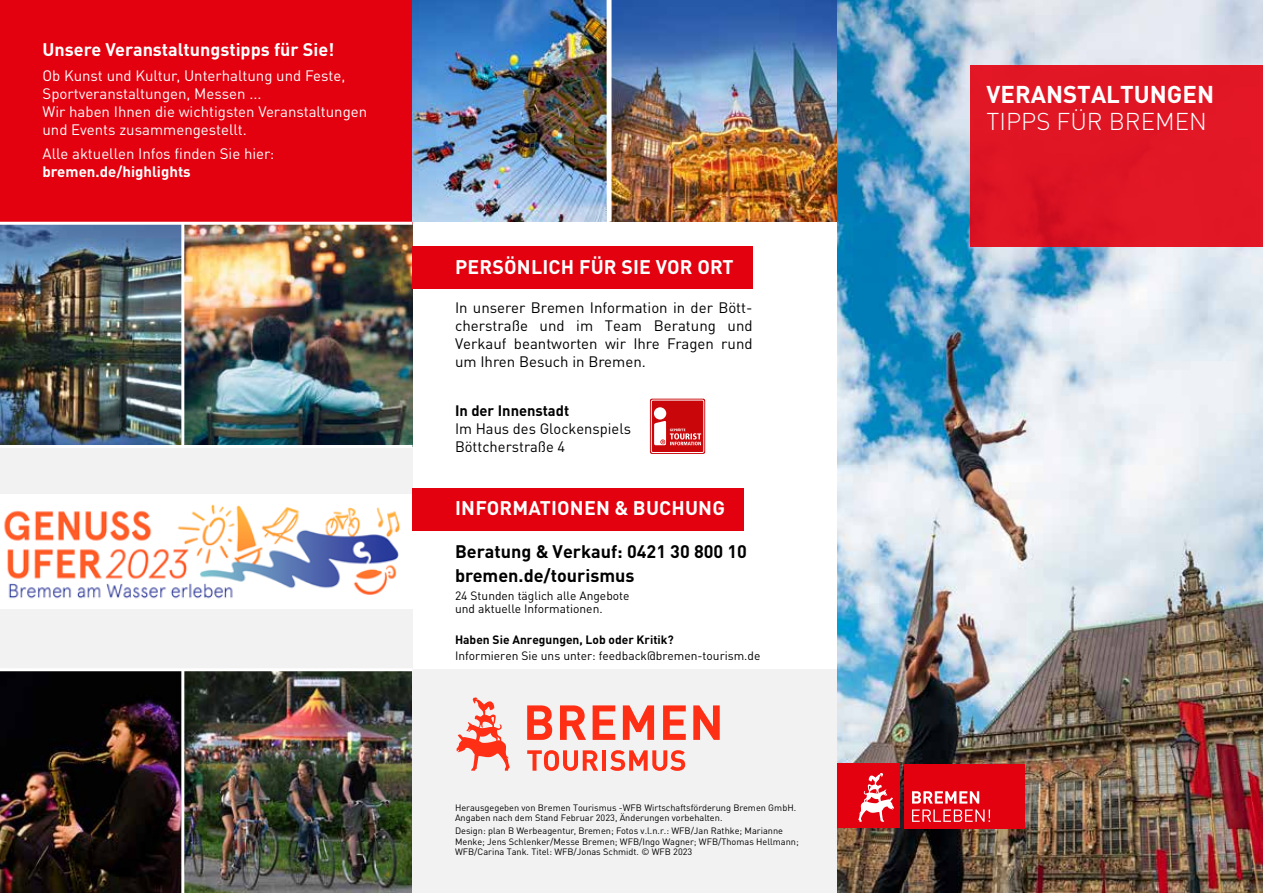
<style>
.page{position:relative;width:1263px;height:893px;background:#fff}
.page>*{position:absolute;margin:0;border:0;box-sizing:border-box;transform-origin:0 0}
.t1{font:700 24px "DINOT";color:#fff}
.t2{font:300 24px "DINOT";color:#fff}
.t3{font:700 19.5px "DINOT";letter-spacing:.01em;color:#fff}
.t4{font:700 18px/23.7px "DINOT";color:#000}
.t5{font:700 18px "DINOT";color:#fff}
.t6{font:15px/18px "DINOT";color:#fff}
.t7{font:15px/18px "DINOT";color:#000;text-align:justify}
.t8{font:700 15px "DINOT";color:#fff}
.t9{font:700 15px "DINOT";color:#000}
.t10{font:12px/13.5px "DINOT";color:#000}
.t11{font:700 12px "DINOT";color:#000}
.t12{font:9.15px/10.6px "DINOT";color:#000}
</style>
<div class="page">
<img style="left:611px;top:0;width:227px;height:222px">
<div style="left:0;top:446px;width:412px;height:224px;background:#f2f2f2"></div>
<img style="left:0;top:494px;width:412px;height:114px">
<img style="left:184px;top:671px;width:228px;height:222px">
<img style="left:184px;top:225px;width:228px;height:220px">
<img style="left:0;top:671px;width:181px;height:222px">
<img style="left:0;top:225px;width:181px;height:220px">
<div style="left:0;top:0;width:412px;height:223px;background:#e3000f"></div>
<div style="left:412px;top:670px;width:426px;height:223px;background:#f2f2f2"></div>
<img style="left:838px;top:0;width:425px;height:893px">
<div style="left:904px;top:764px;width:121px;height:64px;background:#e3000f"></div>
<svg style="left:912px;top:791px;width:78px;height:31px"></svg>
<div style="left:838px;top:764px;width:62px;height:64px;background:#e3000f"></div>
<svg style="left:858px;top:773px;width:36px;height:49px"></svg>
<div style="left:970px;top:65px;width:293px;height:182px;background:#e11625"></div>
<svg style="left:456px;top:697px;width:54px;height:74px"></svg>
<svg style="left:527px;top:750px;width:71px;height:21px"></svg>
<svg style="left:610px;top:750px;width:75px;height:21px"></svg>
<hr style="left:602px;top:750px;width:4px;height:21px;background:#ff2f16">
<svg style="left:693px;top:705px;width:27px;height:35px"></svg>
<svg style="left:593px;top:705px;width:22px;height:35px"></svg>
<svg style="left:663px;top:705px;width:23px;height:35px"></svg>
<svg style="left:623px;top:705px;width:31px;height:35px"></svg>
<svg style="left:560px;top:705px;width:26px;height:35px"></svg>
<svg style="left:527px;top:705px;width:25px;height:35px"></svg>
<div style="left:412px;top:488px;width:332px;height:42px;background:#e3000f"></div>
<div style="left:650px;top:399px;width:55px;height:55px;background:#c9070a;border-radius:2px"></div>
<div style="left:651px;top:400px;width:53px;height:53px;border:1px solid #fff;border-radius:2px"></div>
<div style="left:654px;top:407px;width:12px;height:12px;background:#fff;border-radius:50%"></div>
<svg style="left:654px;top:421px;width:47px;height:24px"></svg>
<div style="left:412px;top:247px;width:341px;height:42px;background:#e3000f"></div>
<hr style="left:0;top:222px;width:412px;height:3px;background:#fff">
<hr style="left:0;top:445px;width:412px;height:3px;background:#fff">
<hr style="left:0;top:668px;width:412px;height:3px;background:#fff">
<img style="left:412px;top:0;width:195px;height:222px">
<h3 class="t5" style="left:43px;top:36px;width:294px">Unsere Veranstaltungstipps für Sie!</h3>
<h3 class="t6" style="left:43px;top:65px;width:326px">Ob Kunst und Kultur, Unterhaltung und Feste, Sportveranstaltungen, Messen ...<br>Wir haben Ihnen die wichtigsten Veranstaltungen und Events zusammengestellt.</h3>
<h3 class="t6" style="left:43px;top:144px;width:233px">Alle aktuellen Infos finden Sie hier:</h3>
<h3 class="t8" style="left:43px;top:160px;width:150px">bremen.de/highlights</h3>
<h2 class="t3" style="left:455px;top:252px;width:280px">PERSÖNLICH FÜR SIE VOR ORT</h2>
<h3 class="t7" style="left:455px;top:298px;width:299px">In unserer Bremen Information in der Bött&shy;cherstraße und im Team Beratung und Verkauf beantworten wir Ihre Fragen rund um Ihren Besuch in Bremen.</h3>
<h3 class="t9" style="left:455px;top:399px;width:116px">In der Innenstadt</h3>
<h3 class="t7" style="left:455px;top:419px;width:178px">Im Haus des Glockenspiels<br>Böttcherstraße 4</h3>
<h2 class="t3" style="left:455px;top:492px;width:271px">INFORMATIONEN &amp; BUCHUNG</h2>
<h3 class="t4" style="left:455px;top:539px;width:294px">Beratung &amp; Verkauf: 0421 30 800 10 bremen.de/tourismus</h3>
<h3 class="t10" style="left:455px;top:588px;width:176px">24 Stunden täglich alle Angebote und aktuelle Informationen.</h3>
<h3 class="t11" style="left:455px;top:631px;width:220px">Haben Sie Anregungen, Lob oder Kritik?</h3>
<h3 class="t10" style="left:455px;top:648px;width:307px">Informieren Sie uns unter: feedback@bremen-tourism.de</h3>
<p class="t12" style="left:455px;top:801px;width:343px">Herausgegeben von Bremen Tourismus -WFB Wirtschaftsförderung Bremen GmbH.<br>Angaben nach dem Stand Februar 2023, Änderungen vorbehalten.</p>
<p class="t12" style="left:455px;top:825px;width:345px">Design: plan B Werbeagentur, Bremen; Fotos v.l.n.r.: WFB/Jan Rathke; Marianne<br>Menke; Jens Schlenker/Messe Bremen; WFB/Ingo Wagner; WFB/Thomas Hellmann;<br>WFB/Carina Tank. Titel: WFB/Jonas Schmidt. © WFB 2023</p>
<h1 class="t1" style="left:986px;top:75px;width:229px">VERANSTALTUNGEN</h1>
<h1 class="t2" style="left:986px;top:103px;width:222px">TIPPS FÜR BREMEN</h1>
</div>
